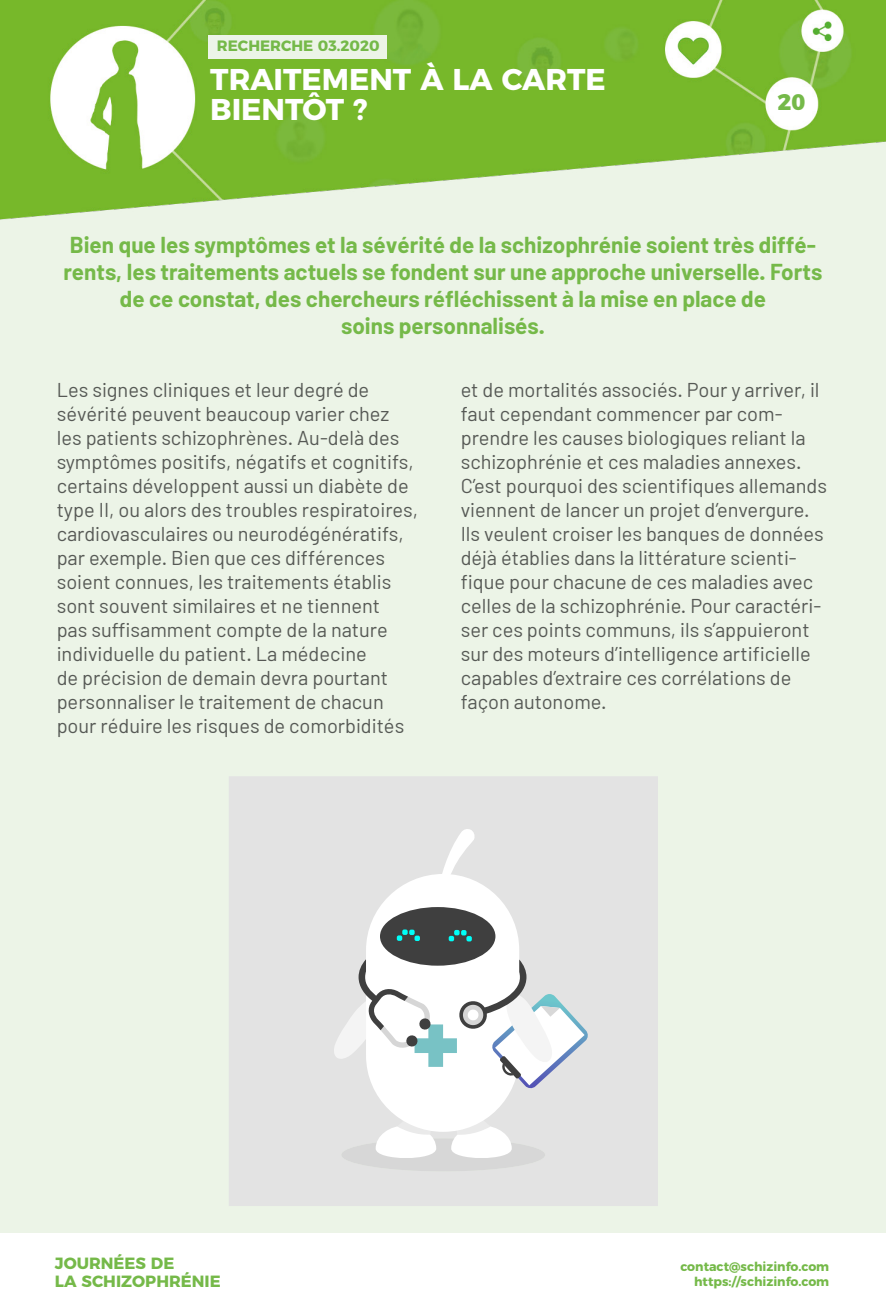
<style>
.page{position:relative;width:886px;height:1312px;background:#fff}
.page>*{position:absolute;margin:0;border:0;box-sizing:border-box;transform-origin:0 0}
.t1{font:700 30px "Montserrat";color:#fff}
.t2{font:700 22.5px/27px "Barlow";color:#75b949;text-align:center}
.t3{font:800 22.5px "Montserrat";color:#75b949}
.t4{font:20px/24px "Barlow";color:#565955}
.t5{font:700 16.25px/17.5px "Montserrat";color:#75b949}
.t6{font:700 15px "Montserrat";color:#75b949}
.t7{font:700 12.5px/15px "Montserrat";color:#75b949;text-align:right}
</style>
<div class="page">
<div style="left:0;top:0;width:886px;height:1253px;background:#ecf4e7"></div>
<img style="left:0;top:0;width:886px;height:220px">
<div style="left:208px;top:35px;width:178px;height:24px;background:#ecf4e7"></div>
<div style="left:0;top:1232px;width:886px;height:79px;background:#fff"></div>
<div style="left:229px;top:776px;width:429px;height:429px;background:#e3e3e3"></div>
<div style="left:341px;top:1137px;width:204px;height:34px;background:#d7d7d7;border-radius:50%"></div>
<svg style="left:376px;top:1111px;width:60px;height:47px"></svg>
<svg style="left:451px;top:1111px;width:61px;height:47px"></svg>
<svg style="left:438px;top:828px;width:37px;height:52px;background:#ececec"></svg>
<div style="left:366px;top:873px;width:153px;height:258px;background:#fff;border-radius:76px"></div>
<div style="left:380px;top:906px;width:115px;height:59px;background:#3f3f3f;border-radius:50%"></div>
<svg style="left:449px;top:929px;width:23px;height:12px"></svg>
<svg style="left:397px;top:929px;width:23px;height:11px"></svg>
<svg style="left:333px;top:959px;width:256px;height:129px"></svg>
<p class="t6" style="left:217px;top:34px;width:164px">RECHERCHE 03.2020</p>
<p class="t1" style="left:210px;top:54px;width:397px">TRAITEMENT À LA CARTE</p>
<p class="t1" style="left:210px;top:84px;width:159px">BIENTÔT ?</p>
<p class="t3" style="left:777px;top:84px;width:29px">20</p>
<p class="t2" style="left:63px;top:231px;width:760px">Bien que les symptômes et la sévérité de la schizophrénie soient très diffé&shy;rents, les traitements actuels se fondent sur une approche universelle. Forts de ce constat, des chercheurs réfléchissent à la mise en place de<br>soins personnalisés.</p>
<p class="t4" style="left:57px;top:377px;width:363px">Les signes cliniques et leur degré de sévérité peuvent beaucoup varier chez les patients schizophrènes. Au-delà des symptômes positifs, négatifs et cognitifs, certains développent aussi un diabète de type II, ou alors des troubles respiratoires, cardiovasculaires ou neurodégénératifs, par exemple. Bien que ces différences soient connues, les traitements établis sont souvent similaires et ne tiennent<br>pas suffisamment compte de la nature individuelle du patient. La médecine<br>de précision de demain devra pourtant personnaliser le traitement de chacun pour réduire les risques de comorbidités</p>
<p class="t4" style="left:461px;top:377px;width:368px">et de mortalités associés. Pour y arriver, il faut cependant commencer par com&shy;prendre les causes biologiques reliant la schizophrénie et ces maladies annexes.<br>C’est pourquoi des scientifiques allemands viennent de lancer un projet d’envergure.<br>Ils veulent croiser les banques de données déjà établies dans la littérature scienti&shy;fique pour chacune de ces maladies avec celles de la schizophrénie. Pour caractéri&shy;ser ces points communs, ils s’appuieront sur des moteurs d’intelligence artificielle capables d’extraire ces corrélations de façon autonome.</p>
<p class="t5" style="left:55px;top:1252px;width:167px">JOURNÉES DE<br>LA SCHIZOPHRÉNIE</p>
<p class="t7" style="left:680px;top:1257px;width:150px">contact@schizinfo.com https://schizinfo.com</p>
</div>
